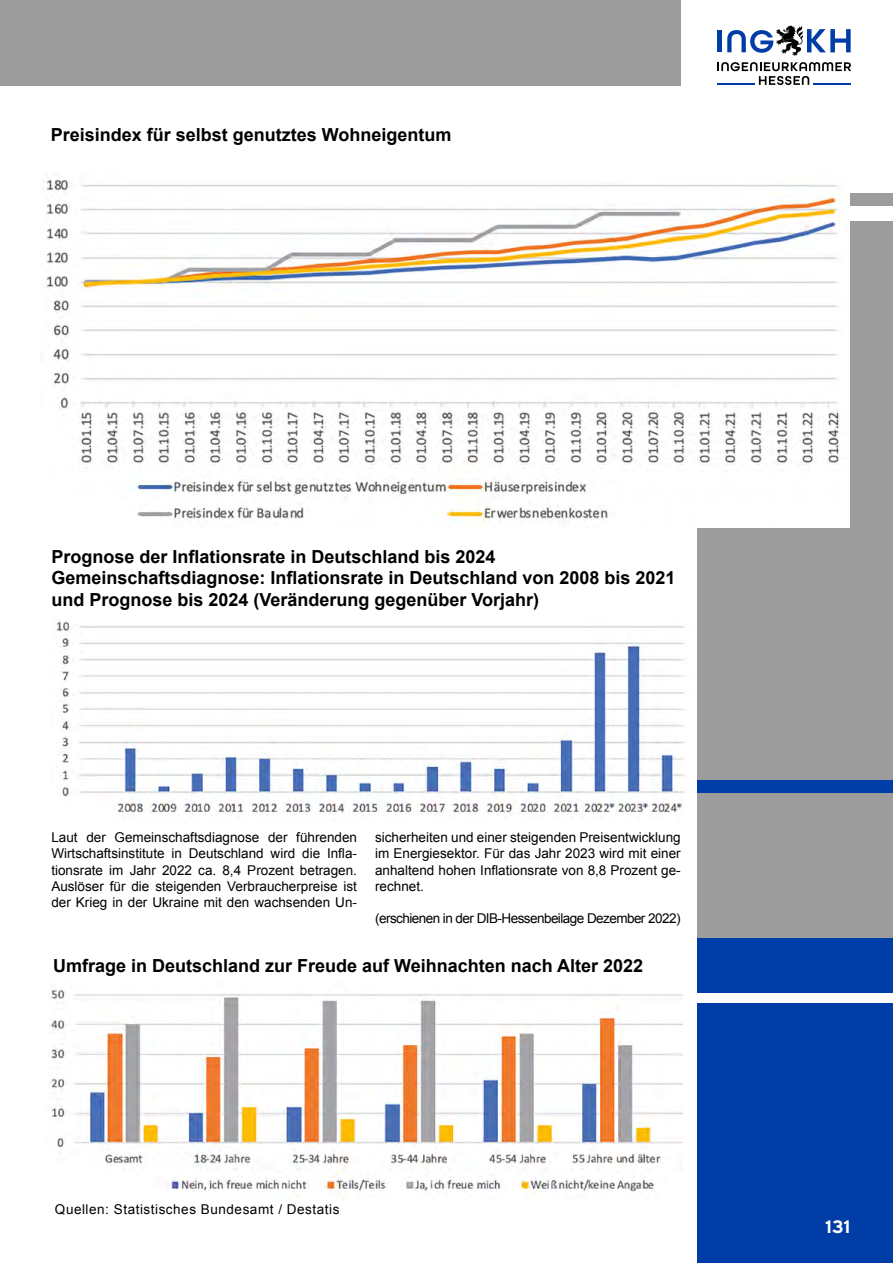
<style>
.page{position:relative;width:893px;height:1263px;background:#fff}
.page>*{position:absolute;margin:0;border:0;box-sizing:border-box;transform-origin:0 0}
.t1{font:700 18px/21.6px "Arial";color:#000}
.t2{font:700 18px "Interstate";color:#fff}
.t3{font:13.5px/16.2px "Arial";color:#000;text-align:justify}
.t4{font:13.5px "Arial";letter-spacing:-.04em;color:#000}
.t5{font:13.5px "Arial";letter-spacing:.04em;color:#000}
</style>
<div class="page">
<svg style="left:717px;top:62px;width:134px;height:23px"></svg>
<hr style="left:813px;top:83px;width:38px;height:2px;background:#003da7">
<hr style="left:717px;top:83px;width:38px;height:2px;background:#003da7">
<div style="left:717px;top:31px;width:5px;height:21px;background:#003da7"></div>
<svg style="left:727px;top:26px;width:124px;height:30px"></svg>
<div style="left:0;top:0;width:680px;height:85px;background:#9c9c9d"></div>
<div style="left:697px;top:938px;width:196px;height:55px;background:#003da6"></div>
<div style="left:697px;top:1003px;width:196px;height:260px;background:#003da6"></div>
<div style="left:697px;top:221px;width:196px;height:717px;background:#9c9c9d"></div>
<div style="left:697px;top:193px;width:196px;height:13px;background:#9c9c9d"></div>
<div style="left:697px;top:780px;width:196px;height:13px;background:#003da6"></div>
<img style="left:46px;top:179px;width:803px;height:348px">
<img style="left:55px;top:620px;width:630px;height:198px">
<img style="left:49px;top:989px;width:633px;height:205px">
<h1 class="t1" style="left:51px;top:124px;width:402px">Preisindex für selbst genutztes Wohneigentum</h1>
<h1 class="t1" style="left:51px;top:546px;width:626px">Prognose der Inflationsrate in Deutschland bis 2024<br>Gemeinschaftsdiagnose: Inflationsrate in Deutschland von 2008 bis 2021 und Prognose bis 2024 (Veränderung gegenüber Vorjahr)</h1>
<p class="t3" style="left:51px;top:829px;width:307px">Laut der Gemeinschaftsdiagnose der führenden Wirtschaftsinstitute in Deutschland wird die Infla&shy;tionsrate im Jahr 2022 ca. 8,4 Prozent betragen.<br>Auslöser für die steigenden Verbraucherpreise ist der Krieg in der Ukraine mit den wachsenden Un-</p>
<p class="t3" style="left:375px;top:829px;width:307px">sicherheiten und einer steigenden Preisentwicklung im Energiesektor. Für das Jahr 2023 wird mit einer anhaltend hohen Inflationsrate von 8,8 Prozent ge&shy;rechnet.</p>
<p class="t4" style="left:375px;top:910px;width:307px">(erschienen in der DIB-Hessenbeilage Dezember 2022)</p>
<h1 class="t1" style="left:53px;top:956px;width:592px">Umfrage in Deutschland zur Freude auf Weihnachten nach Alter 2022</h1>
<p class="t5" style="left:55px;top:1201px;width:286px">Quellen: Statistisches Bundesamt / Destatis</p>
<h1 class="t2" style="left:825px;top:1216px;width:27px">131</h1>
</div>
